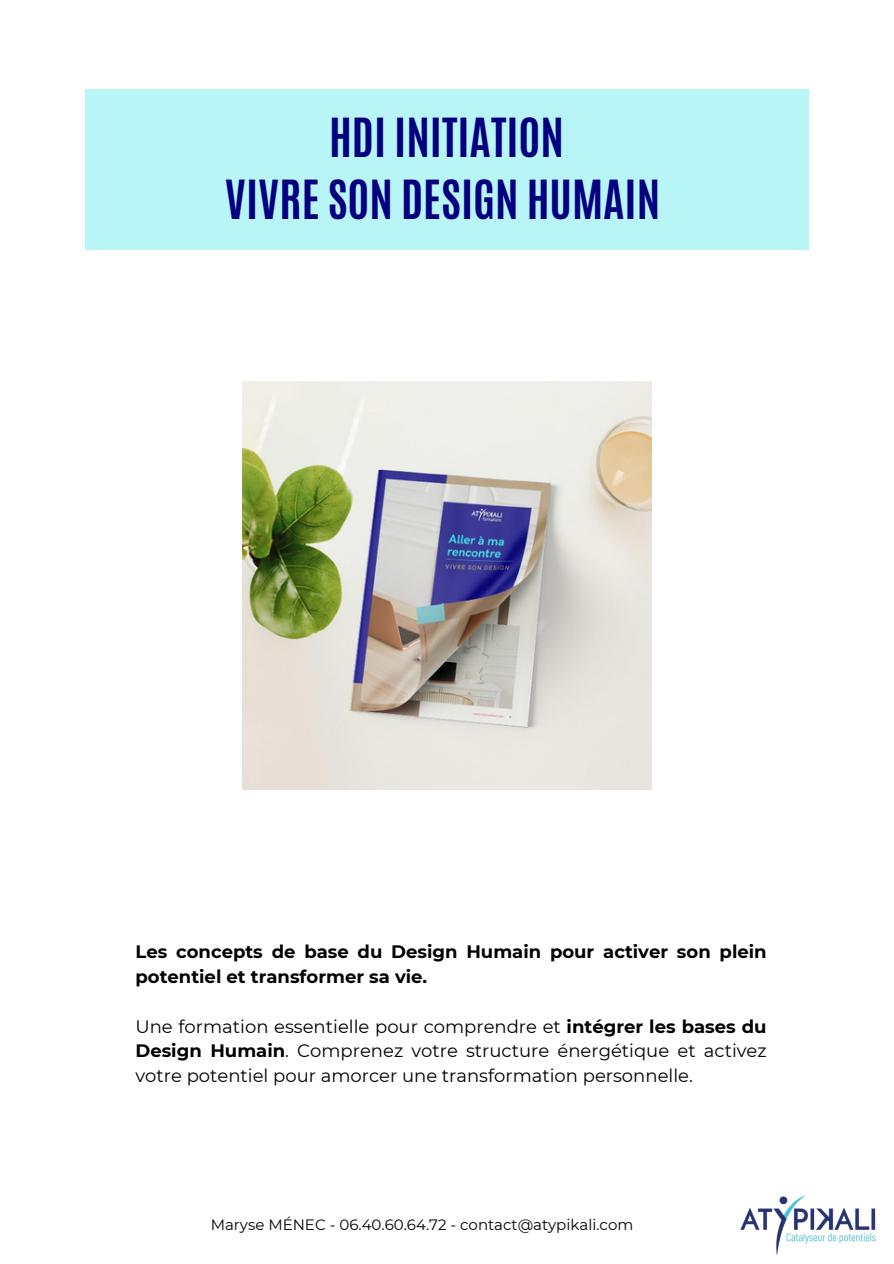
<style>
.page{position:relative;width:894px;height:1264px;background:#fff}
.page>*{position:absolute;margin:0;border:0;box-sizing:border-box;transform-origin:0 0}
.t1{font:700 45px/61.8px "Antonio";color:#05007f;text-align:center}
.t2{font:18px/24.8px "Montserrat";color:#000;text-align:justify}
.t3{font:700 18px/24.8px "Montserrat";color:#000}
.t4{font:15px "Montserrat";color:#000}
.s1{font-weight:700}
</style>
<div class="page">
<div style="left:85px;top:89px;width:723px;height:161px;background:#b7f5f7"></div>
<img style="left:242px;top:381px;width:409px;height:408px">
<img style="left:740px;top:1195px;width:136px;height:61px">
<h1 class="t1" style="left:225px;top:107px;width:436px">HDI INITIATION<br>VIVRE SON DESIGN HUMAIN</h1>
<p class="t3" style="left:135px;top:939px;width:632px">Les concepts de base du Design Humain pour activer son plein potentiel et transformer sa vie.</p>
<h2 class="t2" style="left:135px;top:1013px;width:632px">Une formation essentielle pour comprendre et <span class="s1">intégrer les bases du Design Humain</span>. Comprenez votre structure énergétique et activez votre potentiel pour amorcer une transformation personnelle.</h2>
<h3 class="t4" style="left:211px;top:1215px;width:424px">Maryse MÉNEC - 06.40.60.64.72 - contact@atypikali.com</h3>
</div>
